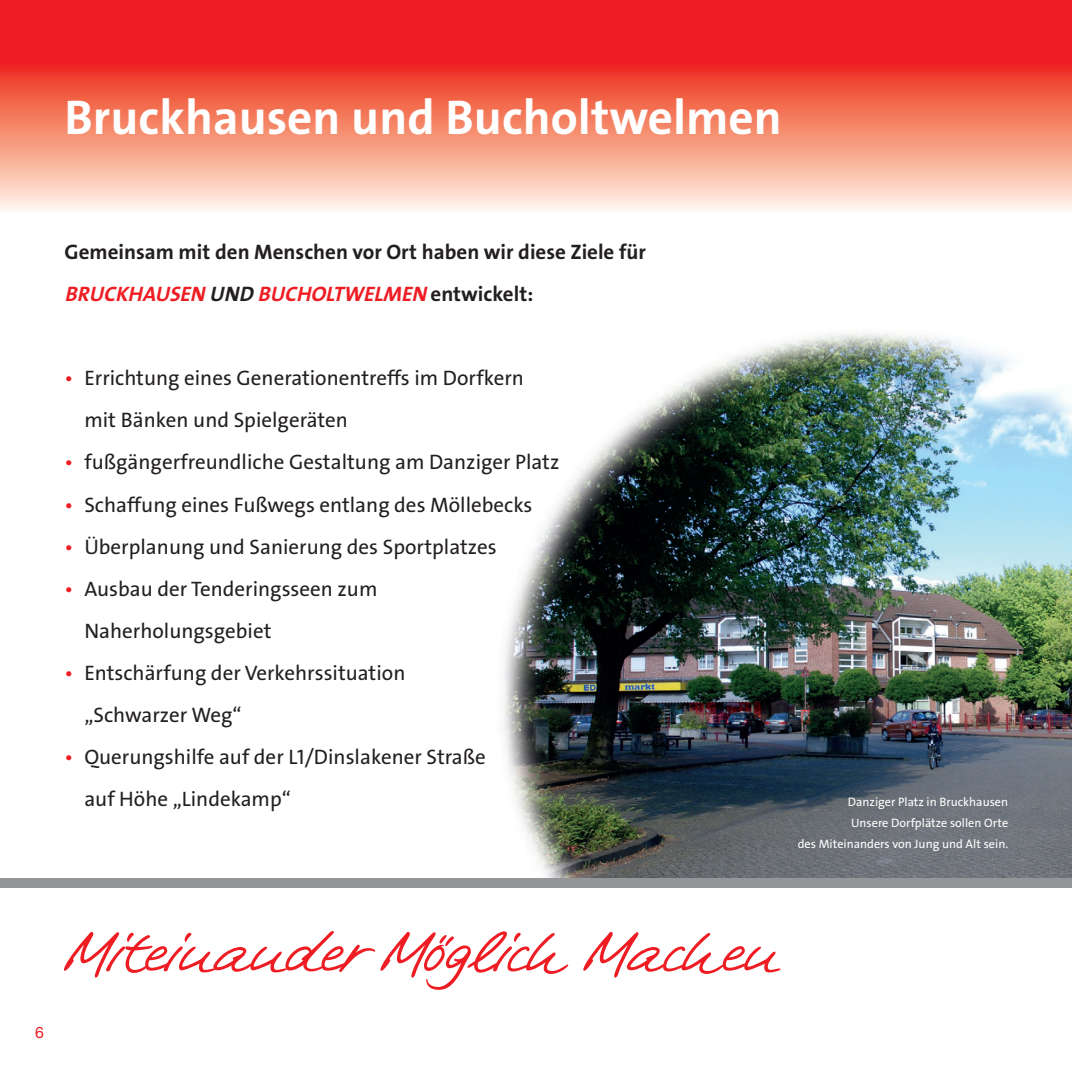
<style>
.page{position:relative;width:1072px;height:1072px;background:#fff}
.page>*{position:absolute;margin:0;border:0;box-sizing:border-box;transform-origin:0 0}
.t1{font:52.5px "Tommi Handwriting";color:#ee1d23}
.t2{font:700 49px "SPD2002 The Sans";color:#fff}
.t3{font:21px/42px "SPD2002 The Sans";color:#231f20}
.t4{font:700 21px/42px "SPD2002 The Sans";color:#231f20}
.t5{font:15.75px "Helvetica Neue";color:#ee1d23}
.t6{font:12.25px/21px "SPD2002 The Sans";color:#fff;text-align:right}
.s1{font-style:italic;color:#ee1d23}
.s2{font-style:italic}
.s3{color:#ee1d23}
</style>
<div class="page">
<div style="left:0;top:0;width:1071px;height:67px;background:#ee1d23"></div>
<img style="left:503px;top:333px;width:568px;height:545px">
<div style="left:0;top:878px;width:1071px;height:10px;background:#939598"></div>
<div style="left:0;top:64px;width:1071px;height:149px;background:linear-gradient(to bottom,#ed3016,#fffae7)"></div>
<p class="t2" style="left:64px;top:89px;width:718px">Bruckhausen und Bucholtwelmen</p>
<p class="t4" style="left:64px;top:231px;width:583px">Gemeinsam mit den Menschen vor Ort haben wir diese Ziele für<br><span class="s1">BRUCKHAUSEN</span> <span class="s2">UND</span> <span class="s1">BUCHOLTWELMEN</span> entwickelt:</p>
<p class="t3" style="left:84px;top:359px;width:441px;text-indent:-20px"><span class="s3">•</span> Errichtung eines Generationentreffs im Dorfkern mit Bänken und Spielgeräten</p>
<p class="t3" style="left:64px;top:443px;width:496px"><span class="s3">•</span> fußgängerfreundliche Gestaltung am Danziger Platz</p>
<p class="t3" style="left:64px;top:485px;width:469px"><span class="s3">•</span> Schaffung eines Fußwegs entlang des Möllebecks</p>
<p class="t3" style="left:64px;top:527px;width:433px"><span class="s3">•</span> Überplanung und Sanierung des Sportplatzes</p>
<p class="t3" style="left:84px;top:569px;width:294px;text-indent:-20px"><span class="s3">•</span> Ausbau der Tenderingsseen zum<br>Naherholungsgebiet</p>
<p class="t3" style="left:84px;top:653px;width:322px;text-indent:-20px"><span class="s3">•</span> Entschärfung der Verkehrssituation „Schwarzer Weg“</p>
<p class="t3" style="left:84px;top:737px;width:403px;text-indent:-20px"><span class="s3">•</span> Querungshilfe auf der L1/Dinslakener Straße auf Höhe „Lindekamp“</p>
<p class="t6" style="left:797px;top:792px;width:212px">Danziger Platz in Bruckhausen<br>Unsere Dorfplätze sollen Orte<br>des Miteinanders von Jung und Alt sein.</p>
<p class="t5" style="left:35px;top:1026px;width:10px">6</p>
<p class="t1" style="left:64px;top:930px;width:714px">Miteinander Möglich Machen</p>
</div>
